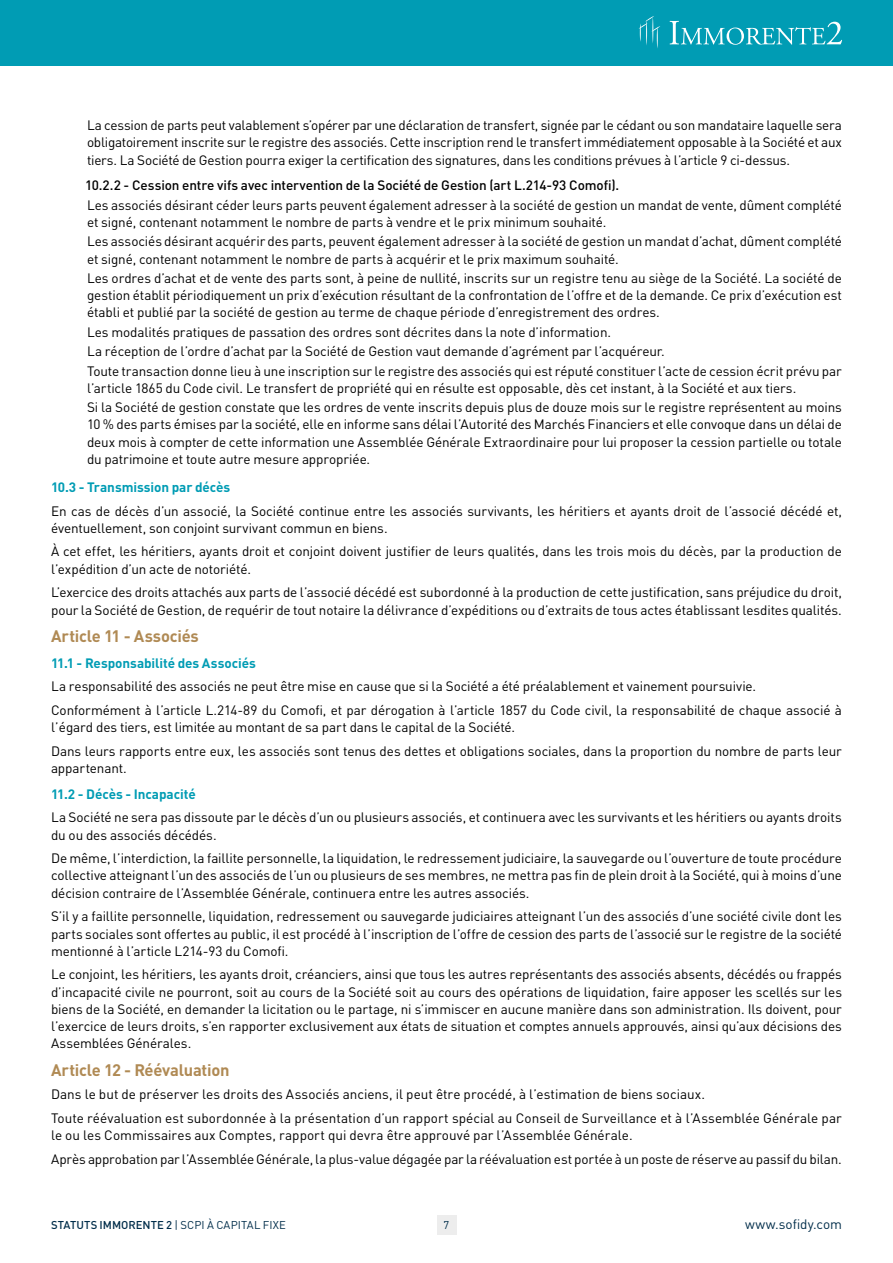
<style>
.page{position:relative;width:893px;height:1263px;background:#fff}
.page>*{position:absolute;margin:0;border:0;box-sizing:border-box;transform-origin:0 0}
.t1{font:700 16.5px "DIN";letter-spacing:-.015em;color:#b08a54}
.t2{font:13.5px/17.2px "DIN";letter-spacing:-.01em;color:#000}
.t3{font:500 13.5px "DIN";letter-spacing:-.01em;color:#000}
.t4{font:700 13.5px "DIN";letter-spacing:-.005em;color:#009cb4}
.t5{font:13.5px "DIN";color:#002d4a}
.t6{font:500 11.25px "DIN";color:#002d4a}
.t7{font:11.25px "DIN";color:#002d4a}
.s1{font-weight:400}
</style>
<div class="page">
<div style="left:0;top:0;width:893px;height:66px;background:#009cb4"></div>
<svg style="left:670px;top:21px;width:172px;height:24px"></svg>
<svg style="left:639px;top:16px;width:21px;height:32px"></svg>
<div style="left:437px;top:1216px;width:19px;height:19px;background:#ededed"></div>
<p class="t2" style="left:87px;top:116px;width:756px;text-align:justify">La cession de parts peut valablement s’opérer par une déclaration de transfert, signée par le cédant ou son mandataire laquelle sera obligatoirement inscrite sur le registre des associés. Cette inscription rend le transfert immédiatement opposable à la Société et aux tiers. La Société de Gestion pourra exiger la certification des signatures, dans les conditions prévues à l’article 9 ci-dessus.</p>
<p class="t3" style="left:85px;top:177px;width:536px">10.2.2 - Cession entre vifs avec intervention de la Société de Gestion (art L.214-93 Comofi).</p>
<p class="t2" style="left:87px;top:196px;width:756px">Les associés désirant céder leurs parts peuvent également adresser à la société de gestion un mandat de vente, dûment complété et signé, contenant notamment le nombre de parts à vendre et le prix minimum souhaité.</p>
<p class="t2" style="left:87px;top:233px;width:756px">Les associés désirant acquérir des parts, peuvent également adresser à la société de gestion un mandat d’achat, dûment complété et signé, contenant notamment le nombre de parts à acquérir et le prix maximum souhaité.</p>
<p class="t2" style="left:87px;top:269px;width:756px;text-align:justify">Les ordres d’achat et de vente des parts sont, à peine de nullité, inscrits sur un registre tenu au siège de la Société. La société de gestion établit périodiquement un prix d’exécution résultant de la confrontation de l’offre et de la demande. Ce prix d’exécution est établi et publié par la société de gestion au terme de chaque période d’enregistrement des ordres.</p>
<p class="t2" style="left:87px;top:322px;width:756px;line-height:19.4px">Les modalités pratiques de passation des ordres sont décrites dans la note d’information.<br>La réception de l’ordre d’achat par la Société de Gestion vaut demande d’agrément par l’acquéreur.<br>Toute transaction donne lieu à une inscription sur le registre des associés qui est réputé constituer l’acte de cession écrit prévu par</p>
<p class="t2" style="left:87px;top:378px;width:756px;line-height:19.4px">l’article 1865 du Code civil. Le transfert de propriété qui en résulte est opposable, dès cet instant, à la Société et aux tiers.<br>Si la Société de gestion constate que les ordres de vente inscrits depuis plus de douze mois sur le registre représentent au moins</p>
<p class="t2" style="left:87px;top:416px;width:756px;text-align:justify">10 % des parts émises par la société, elle en informe sans délai l’Autorité des Marchés Financiers et elle convoque dans un délai de deux mois à compter de cette information une Assemblée Générale Extraordinaire pour lui proposer la cession partielle ou totale du patrimoine et toute autre mesure appropriée.</p>
<p class="t4" style="left:51px;top:478px;width:181px">10.3 - Transmission par décès</p>
<p class="t2" style="left:51px;top:502px;width:792px">En cas de décès d’un associé, la Société continue entre les associés survivants, les héritiers et ayants droit de l’associé décédé et, éventuellement, son conjoint survivant commun en biens.</p>
<p class="t2" style="left:51px;top:543px;width:792px">À cet effet, les héritiers, ayants droit et conjoint doivent justifier de leurs qualités, dans les trois mois du décès, par la production de l’expédition d’un acte de notoriété.</p>
<p class="t2" style="left:51px;top:583px;width:792px">L’exercice des droits attachés aux parts de l’associé décédé est subordonné à la production de cette justification, sans préjudice du droit, pour la Société de Gestion, de requérir de tout notaire la délivrance d’expéditions ou d’extraits de tous actes établissant lesdites qualités.</p>
<p class="t1" style="left:51px;top:625px;width:149px">Article 11 - Associés</p>
<p class="t4" style="left:51px;top:654px;width:206px">11.1 - Responsabilité des Associés</p>
<p class="t2" style="left:51px;top:674px;width:792px;line-height:23.7px">La responsabilité des associés ne peut être mise en cause que si la Société a été préalablement et vainement poursuivie.<br>Conformément à l’article L.214-89 du Comofi, et par dérogation à l’article 1857 du Code civil, la responsabilité de chaque associé à</p>
<p class="t2" style="left:51px;top:715px;width:792px;line-height:23.7px">l’égard des tiers, est limitée au montant de sa part dans le capital de la Société.<br>Dans leurs rapports entre eux, les associés sont tenus des dettes et obligations sociales, dans la proportion du nombre de parts leur</p>
<p class="t2" style="left:51px;top:759px;width:75px">appartenant.</p>
<p class="t4" style="left:51px;top:785px;width:146px">11.2 - Décès - Incapacité</p>
<p class="t2" style="left:51px;top:808px;width:792px">La Société ne sera pas dissoute par le décès d’un ou plusieurs associés, et continuera avec les survivants et les héritiers ou ayants droits du ou des associés décédés.</p>
<p class="t2" style="left:51px;top:849px;width:792px;text-align:justify">De même, l’interdiction, la faillite personnelle, la liquidation, le redressement judiciaire, la sauvegarde ou l’ouverture de toute procédure collective atteignant l’un des associés de l’un ou plusieurs de ses membres, ne mettra pas fin de plein droit à la Société, qui à moins d’une décision contraire de l’Assemblée Générale, continuera entre les autres associés.</p>
<p class="t2" style="left:51px;top:907px;width:792px;text-align:justify">S’il y a faillite personnelle, liquidation, redressement ou sauvegarde judiciaires atteignant l’un des associés d’une société civile dont les parts sociales sont offertes au public, il est procédé à l’inscription de l’offre de cession des parts de l’associé sur le registre de la société mentionné à l’article L214-93 du Comofi.</p>
<p class="t2" style="left:51px;top:966px;width:792px;text-align:justify">Le conjoint, les héritiers, les ayants droit, créanciers, ainsi que tous les autres représentants des associés absents, décédés ou frappés d’incapacité civile ne pourront, soit au cours de la Société soit au cours des opérations de liquidation, faire apposer les scellés sur les biens de la Société, en demander la licitation ou le partage, ni s’immiscer en aucune manière dans son administration. Ils doivent, pour l’exercice de leurs droits, s’en rapporter exclusivement aux états de situation et comptes annuels approuvés, ainsi qu’aux décisions des Assemblées Générales.</p>
<p class="t1" style="left:51px;top:1059px;width:180px">Article 12 - Réévaluation</p>
<p class="t2" style="left:51px;top:1082px;width:792px;line-height:23.7px">Dans le but de préserver les droits des Associés anciens, il peut être procédé, à l’estimation de biens sociaux.<br>Toute réévaluation est subordonnée à la présentation d’un rapport spécial au Conseil de Surveillance et à l’Assemblée Générale par</p>
<p class="t2" style="left:51px;top:1123px;width:790px;line-height:23.7px">le ou les Commissaires aux Comptes, rapport qui devra être approuvé par l’Assemblée Générale.<br>Après approbation par l’Assemblée Générale, la plus-value dégagée par la réévaluation est portée à un poste de réserve au passif du bilan.</p>
<p class="t6" style="left:51px;top:1218px;width:237px">STATUTS IMMORENTE 2 <span class="s1">| SCPI À CAPITAL FIXE</span></p>
<p class="t5" style="left:745px;top:1216px;width:98px">www.sofidy.com</p>
<p class="t7" style="left:444px;top:1218px;width:7px">7</p>
</div>
